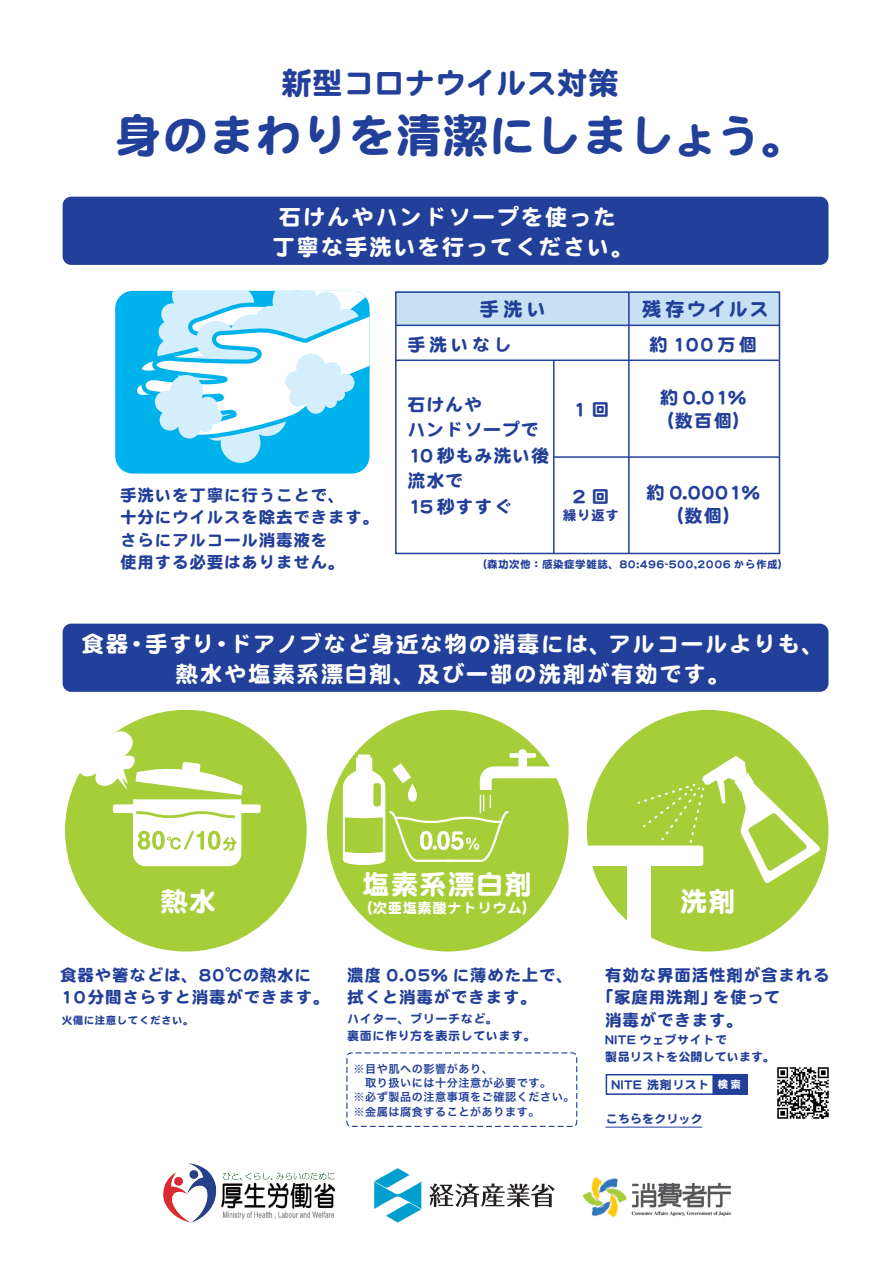
<style>
.page{position:relative;width:893px;height:1263px;background:#fff}
.page>*{position:absolute;margin:0;border:0;box-sizing:border-box;transform-origin:0 0}
.t1{font:46.35px "DF Maru Gothic SB MP RKSJ H";letter-spacing:.005em;color:#223f99}
.t2{font:30.9px "DF Maru Gothic SB MP RKSJ H";letter-spacing:-.015em;color:#223f99}
.t3{font:27px "DF Maru Gothic SB MP RKSJ H";letter-spacing:.05em;color:#fff}
.t4{font:22.5px/30px "DF Maru Gothic SB MP RKSJ H";letter-spacing:.075em;color:#fff}
.t5{font:19.5px "DF Maru Gothic SB MP RKSJ H";letter-spacing:.08em;color:#223f99}
.t6{font:18px/25.5px "DF Maru Gothic SB MP RKSJ H";letter-spacing:.05em;color:#223f99}
.t7{font:16.5px/22.5px "DF Maru Gothic SB MP RKSJ H";letter-spacing:.05em;color:#223f99}
.t8{font:14.25px "DF Maru Gothic SB MP RKSJ H";letter-spacing:.05em;color:#fff}
.t9{font:13.5px "DF Maru Gothic SB MP RKSJ H";color:#223f99}
.t10{font:12px/16.5px "DF Maru Gothic SB MP RKSJ H";letter-spacing:.05em;color:#223f99}
.t11{font:12px/16.5px "DF Maru Gothic SB MP RKSJ H";letter-spacing:.01em;color:#223f99}
.t12{font:11.1px/14.2px "Hira Kaku Pro W6";letter-spacing:.05em;color:#223f99}
.t13{font:10.5px "DF Maru Gothic SB MP RKSJ H";letter-spacing:.05em;color:#223f99}
.s1{font-size:10.5px;color:#fff}
</style>
<div class="page">
<div style="left:395px;top:292px;width:384px;height:33px;background:#c7e0f3"></div>
<div style="left:63px;top:197px;width:765px;height:68px;background:#223f99;border-radius:9px"></div>
<div style="left:63px;top:624px;width:765px;height:68px;background:#223f99;border-radius:9px"></div>
<div style="left:395px;top:291px;width:385px;height:263px;border:2px solid #223f99"></div>
<hr style="left:396px;top:325px;width:383px;height:1px;background:#223f99">
<hr style="left:396px;top:359px;width:383px;height:2px;background:#223f99">
<hr style="left:628px;top:292px;width:2px;height:261px;background:#223f99">
<hr style="left:553px;top:360px;width:1px;height:194px;background:#223f99">
<hr style="left:553px;top:456px;width:227px;height:2px;background:#223f99">
<div style="left:327px;top:710px;width:242px;height:241px;background:#a6ce39;border-radius:50%"></div>
<div style="left:587px;top:710px;width:241px;height:241px;background:#a6ce39;border-radius:50%"></div>
<div style="left:65px;top:710px;width:242px;height:241px;background:#a6ce39;border-radius:50%"></div>
<img style="left:163px;top:1163px;width:173px;height:60px">
<img style="left:583px;top:1177px;width:148px;height:40px">
<svg style="left:430px;top:1183px;width:124px;height:24px"></svg>
<svg style="left:374px;top:1168px;width:47px;height:54px"></svg>
<div style="left:115px;top:291px;width:255px;height:183px;background:#00b2eb;border-radius:17px"></div>
<svg style="left:126px;top:291px;width:244px;height:173px"></svg>
<svg style="left:71px;top:723px;width:190px;height:143px"></svg>
<svg style="left:343px;top:749px;width:226px;height:116px"></svg>
<div style="left:346px;top:1052px;width:231px;height:75px;border:1px dashed #223f99;border-radius:4px"></div>
<svg style="left:638px;top:756px;width:182px;height:127px"></svg>
<img style="left:777px;top:1067px;width:52px;height:52px">
<div style="left:606px;top:1074px;width:142px;height:21px;border:2px solid #223f99"></div>
<div style="left:713px;top:1074px;width:35px;height:20px;background:#223f99"></div>
<div style="left:579px;top:845px;width:124px;height:21px;background:#fff;border-radius:3px"></div>
<div style="left:627px;top:861px;width:24px;height:87px;background:#fff"></div>
<hr style="left:605px;top:1127px;width:97px;height:1px;background:#223f99">
<h2 class="t2" style="left:281px;top:68px;width:339px">新型コロナウイルス対策</h2>
<h1 class="t1" style="left:115px;top:112px;width:694px">身のまわりを清潔にしましょう。</h1>
<h3 class="t4" style="left:272px;top:202px;width:363px">石けんやハンドソープを使った丁寧な手洗いを行ってください。</h3>
<p class="t7" style="left:120px;top:484px;width:261px">手洗いを丁寧に行うことで、<br>十分にウイルスを除去できます。さらにアルコール消毒液を<br>使用する必要はありません。</p>
<p class="t5" style="left:642px;top:300px;width:129px">残存ウイルス</p>
<p class="t5" style="left:480px;top:300px;width:68px">手洗い</p>
<p class="t6" style="left:407px;top:331px;width:106px">手洗いなし</p>
<p class="t6" style="left:649px;top:331px;width:109px">約100万個</p>
<p class="t6" style="left:655px;top:387px;width:97px;line-height:22.5px">約 0.01％（数百個）</p>
<p class="t6" style="left:407px;top:392px;width:143px">石けんや<br>ハンドソープで<br>10 秒もみ洗い後流水で<br>15 秒すすぐ</p>
<p class="t6" style="left:572px;top:396px;width:39px">1 回</p>
<p class="t6" style="left:646px;top:481px;width:115px;line-height:22.5px;text-align:center">約 0.0001％（数個）</p>
<p class="t6" style="left:572px;top:484px;width:39px">2 回</p>
<p class="t9" style="left:563px;top:508px;width:58px">繰り返す</p>
<p class="t13" style="left:476px;top:559px;width:314px">（森功次他：感染症学雑誌、80:496-500,2006 から作成）</p>
<h3 class="t4" style="left:82px;top:629px;width:744px;text-align:center">食器・手すり・ドアノブなど身近な物の消毒には、アルコールよりも、熱水や塩素系漂白剤、及び一部の洗剤が有効です。</h3>
<h3 class="t3" style="left:160px;top:888px;width:57px">熱水</h3>
<p class="t7" style="left:60px;top:963px;width:271px">食器や箸などは、80℃の熱水に<br>10分間さらすと消毒ができます。</p>
<p class="t13" style="left:62px;top:1015px;width:133px">火傷に注意してください。</p>
<h3 class="t3" style="left:363px;top:871px;width:171px">塩素系漂白剤</h3>
<p class="t8" style="left:358px;top:901px;width:180px">（次亜塩素酸ナトリウム）</p>
<p class="t7" style="left:347px;top:964px;width:227px">濃度 0.05% に薄めた上で、拭くと消毒ができます。</p>
<p class="t10" style="left:347px;top:1011px;width:190px">ハイター、ブリーチなど。<br>裏面に作り方を表示しています。</p>
<p class="t12" style="left:354px;top:1061px;width:223px">※目や肌への影響があり、<br>　取り扱いには十分注意が必要です。<br>※必ず製品の注意事項をご確認ください。※金属は腐食することがあります。</p>
<h3 class="t3" style="left:680px;top:888px;width:57px">洗剤</h3>
<p class="t7" style="left:605px;top:963px;width:226px">有効な界面活性剤が含まれる</p>
<p class="t7" style="left:597px;top:986px;width:185px">「家庭用洗剤」を使って</p>
<p class="t7" style="left:605px;top:1009px;width:139px">消毒ができます。</p>
<p class="t11" style="left:605px;top:1032px;width:172px">NITE ウェブサイトで<br>製品リストを公開しています。</p>
<p class="t10" style="left:611px;top:1076px;width:131px">NITE 洗剤リスト <span class="s1">検索</span></p>
<p class="t11" style="left:606px;top:1110px;width:98px">こちらをクリック</p>
</div>
